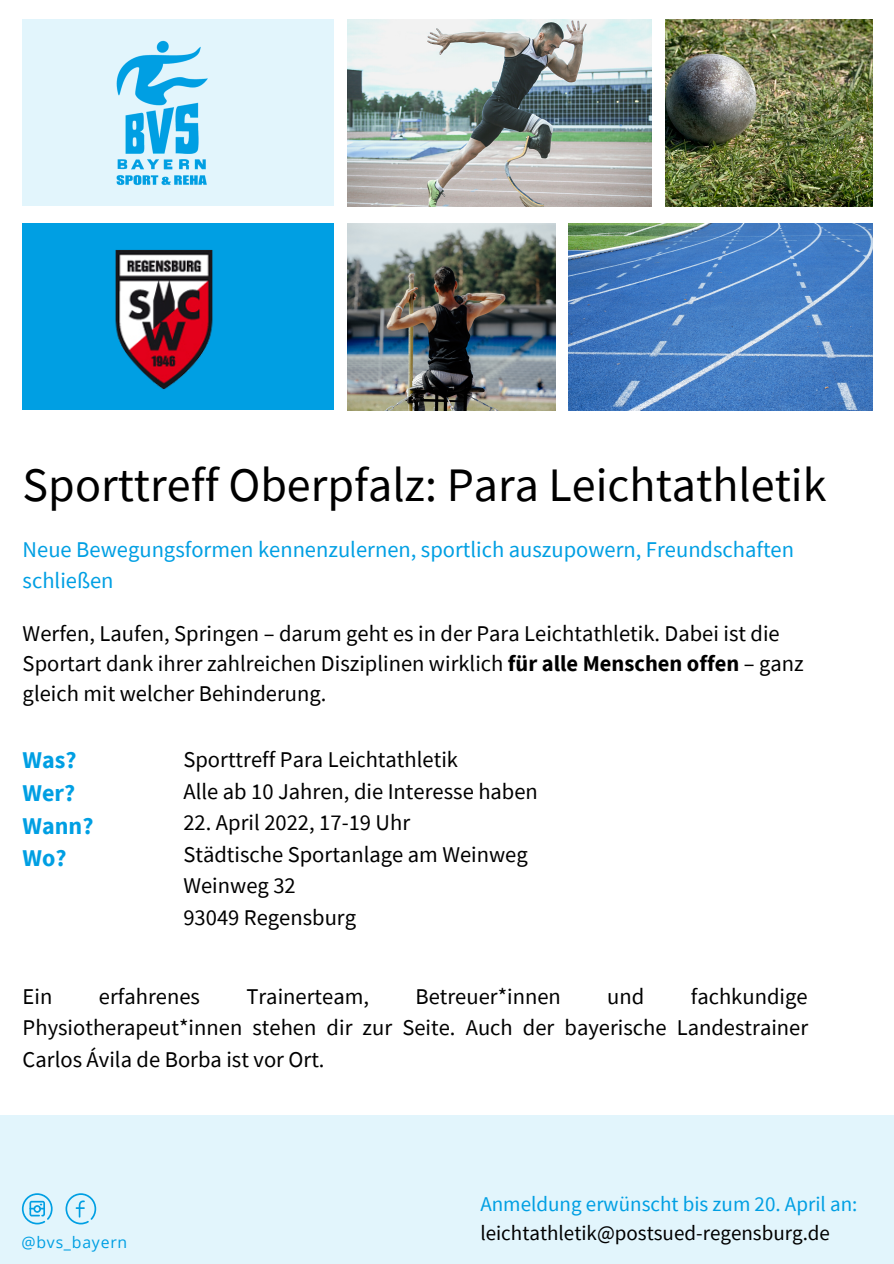
<style>
.page{position:relative;width:894px;height:1264px;background:#fff}
.page>*{position:absolute;margin:0;border:0;box-sizing:border-box;transform-origin:0 0}
.t1{font:48px "Source Sans Pro";color:#000}
.t2{font:700 24px "Source Sans Pro";color:#009fe3}
.t3{font:22.5px/30.5px "Source Sans Pro";color:#000}
.t4{font:22.5px/30.5px "Source Sans Pro";color:#009fe3}
.t5{font:21px/29.2px "Source Sans Pro";color:#000}
.t6{font:15.75px "Open Sans";letter-spacing:.05em;color:#009fe3}
.s1{font-weight:700}
.s2{color:#009fe3}
</style>
<div class="page">
<img style="left:568px;top:223px;width:304px;height:187px">
<img style="left:665px;top:19px;width:206px;height:187px">
<img style="left:347px;top:19px;width:304px;height:187px">
<div style="left:22px;top:19px;width:311px;height:187px;background:#e2f5fc"></div>
<img style="left:116px;top:40px;width:92px;height:146px">
<div style="left:23px;top:223px;width:310px;height:187px;background:#009fe3"></div>
<img style="left:347px;top:223px;width:208px;height:187px">
<div style="left:0;top:1115px;width:893px;height:148px;background:#e2f5fc"></div>
<svg style="left:22px;top:1193px;width:31px;height:31px"></svg>
<svg style="left:65px;top:1193px;width:31px;height:31px"></svg>
<img style="left:115px;top:249px;width:98px;height:140px">
<p class="t1" style="left:23px;top:453px;width:805px">Sporttreff Oberpfalz: Para Leichtathletik</p>
<p class="t4" style="left:23px;top:534px;width:772px">Neue Bewegungsformen kennenzulernen, sportlich auszupowern, Freundschaften schließen</p>
<p class="t3" style="left:23px;top:617px;width:782px">Werfen, Laufen, Springen – darum geht es in der Para Leichtathletik. Dabei ist die<br>Sportart dank ihrer zahlreichen Disziplinen wirklich <span class="s1">für alle Menschen offen</span> – ganz gleich mit welcher Behinderung.</p>
<p class="t2" style="left:23px;top:744px;width:55px">Was?</p>
<p class="t2" style="left:23px;top:777px;width:54px">Wer?</p>
<p class="t2" style="left:23px;top:810px;width:72px">Wann?</p>
<p class="t2" style="left:23px;top:842px;width:45px">Wo?</p>
<p class="t3" style="left:183px;top:744px;width:276px">Sporttreff Para Leichtathletik</p>
<p class="t3" style="left:183px;top:775px;width:356px">Alle ab 10 Jahren, die Interesse haben</p>
<p class="t3" style="left:183px;top:807px;width:228px">22. April 2022, 17-19 Uhr</p>
<p class="t3" style="left:183px;top:838px;width:346px">Städtische Sportanlage am Weinweg</p>
<p class="t3" style="left:183px;top:870px;width:114px">Weinweg 32</p>
<p class="t3" style="left:183px;top:901px;width:174px">93049 Regensburg</p>
<p class="t3" style="left:23px;top:979px;width:786px;line-height:31.5px;text-align:justify;text-indent:668px">fachkundige Physiotherapeut*innen stehen dir zur Seite. Auch der bayerische Landestrainer Carlos Ávila de Borba ist vor Ort.</p>
<p class="t3" style="left:23px;top:980px;width:31px">Ein</p>
<p class="t3" style="left:99px;top:980px;width:103px">erfahrenes</p>
<p class="t3" style="left:246px;top:980px;width:124px">Trainerteam,</p>
<p class="t3" style="left:415px;top:980px;width:147px">Betreuer*innen</p>
<p class="t3" style="left:607px;top:980px;width:39px">und</p>
<p class="t6" style="left:21px;top:1231px;width:107px">@bvs_bayern</p>
<p class="t5" style="left:480px;top:1188px;width:378px"><span class="s2">Anmeldung erwünscht bis zum 20. April an: </span>leichtathletik@postsued-regensburg.de</p>
</div>
